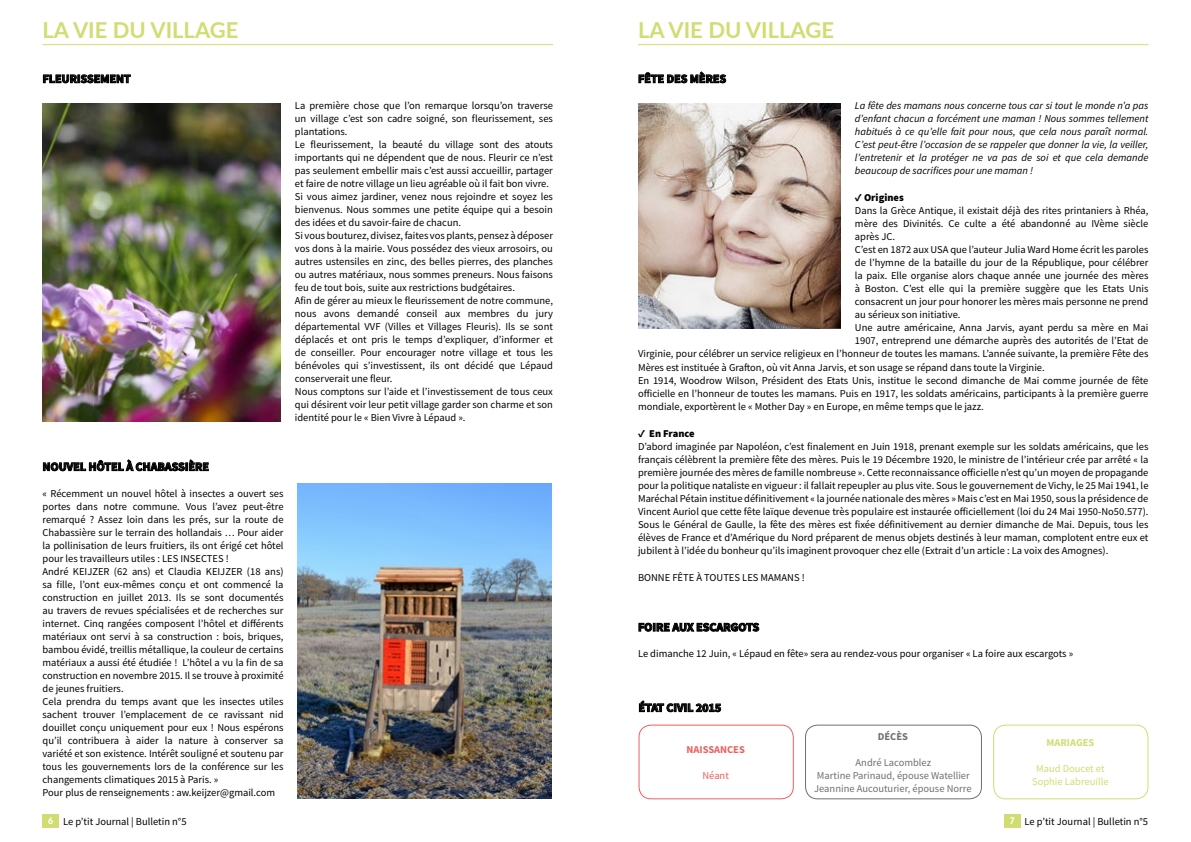
<style>
.page{position:relative;width:1191px;height:842px;background:#fff}
.page>*{position:absolute;margin:0;border:0;box-sizing:border-box;transform-origin:0 0}
.t1{font:700 22px "Lato";color:#d1dd72}
.t2{font:700 12px "Source Sans Pro";color:#000}
.t3{font:10.5px/13px "Source Sans Pro";color:#000}
.t4{font:italic 10.5px/13px "Source Sans Pro";color:#000;text-align:justify}
.t5{font:10.5px/13px "Source Sans Pro";color:#706f6f;text-align:center}
.t6{font:10.5px/13px "Source Sans Pro";color:#d1dd72;text-align:center}
.t7{font:900 10.5px "Source Sans Pro";color:#000}
.t8{font:700 10.5px "Source Sans Pro";color:#eb5f5e}
.t9{font:700 10.5px "Source Sans Pro";color:#d1dd72}
.t10{font:10.5px "Source Sans Pro";color:#eb5f5e}
.t11{font:700 10.5px "Source Sans Pro";color:#706f6f}
.s1{font-family:"Te X Gyre Adventor";font-weight:700;font-size:9px;color:#fff}
</style>
<div class="page">
<div style="left:43px;top:814px;width:16px;height:13px;background:#d1dd72"></div>
<hr style="left:43px;top:44px;width:510px;height:1px;background:#d1dd72">
<hr style="left:638px;top:44px;width:510px;height:1px;background:#d1dd72">
<svg style="left:43px;top:460px;width:165px;height:11px"></svg>
<img style="left:298px;top:484px;width:253px;height:315px">
<svg style="left:43px;top:75px;width:88px;height:8px"></svg>
<img style="left:43px;top:103px;width:238px;height:318px">
<svg style="left:639px;top:72px;width:87px;height:11px"></svg>
<img style="left:638px;top:103px;width:202px;height:226px">
<div style="left:1004px;top:814px;width:16px;height:13px;background:#d1dd72"></div>
<svg style="left:639px;top:701px;width:82px;height:11px"></svg>
<div style="left:638px;top:725px;width:155px;height:74px;border:1px solid #eb5f5e;border-radius:12px"></div>
<div style="left:993px;top:725px;width:155px;height:74px;border:1px solid #d1dd72;border-radius:12px"></div>
<div style="left:805px;top:725px;width:177px;height:74px;border:1px solid #706f6f;border-radius:12px"></div>
<svg style="left:639px;top:623px;width:120px;height:8px"></svg>
<h1 class="t1" style="left:43px;top:14px;width:197px">LA VIE DU VILLAGE</h1>
<h1 class="t1" style="left:638px;top:14px;width:197px">LA VIE DU VILLAGE</h1>
<p class="t2" style="left:43px;top:71px;width:90px">FLEURISSEMENT</p>
<p class="t3" style="left:295px;top:99px;width:259px">La première chose que l’on remarque lorsqu’on traverse un village c’est son cadre soigné, son fleurissement, ses plantations.<br>Le fleurissement, la beauté du village sont des atouts importants qui ne dépendent que de nous. Fleurir ce n’est pas seulement embellir mais c’est aussi accueillir, partager et faire de notre village un lieu agréable où il fait bon vivre.<br>Si vous aimez jardiner, venez nous rejoindre et soyez les bienvenus. Nous sommes une petite équipe qui a besoin des idées et du savoir-faire de chacun.<br>Si vous bouturez, divisez, faites vos plants, pensez à déposer vos dons à la mairie. Vous possédez des vieux arrosoirs, ou autres ustensiles en zinc, des belles pierres, des planches ou autres matériaux, nous sommes preneurs. Nous faisons feu de tout bois, suite aux restrictions budgétaires.<br>Afin de gérer au mieux le fleurissement de notre commune, nous avons demandé conseil aux membres du jury départemental VVF (Villes et Villages Fleuris). Ils se sont déplacés et ont pris le temps d’expliquer, d’informer et de conseiller. Pour encourager notre village et tous les bénévoles qui s’investissent, ils ont décidé que Lépaud conserverait une fleur.<br>Nous comptons sur l’aide et l’investissement de tous ceux qui désirent voir leur petit village garder son charme et son identité pour le « Bien Vivre à Lépaud ».</p>
<p class="t2" style="left:43px;top:458px;width:168px">NOUVEL HÔTEL À CHABASSIÈRE</p>
<p class="t3" style="left:43px;top:487px;width:242px">« Récemment un nouvel hôtel à insectes a ouvert ses portes dans notre commune. Vous l’avez peut-être remarqué ? Assez loin dans les prés, sur la route de Chabassière sur le terrain des hollandais … Pour aider la pollinisation de leurs fruitiers, ils ont érigé cet hôtel pour les travailleurs utiles : LES INSECTES !<br>André KEIJZER (62 ans) et Claudia KEIJZER (18 ans) sa fille, l’ont eux-mêmes conçu et ont commencé la construction en juillet 2013. Ils se sont documentés au travers de revues spécialisées et de recherches sur internet. Cinq rangées composent l’hôtel et différents matériaux ont servi à sa construction : bois, briques, bambou évidé, treillis métallique, la couleur de certains matériaux a aussi été étudiée ! L’hôtel a vu la fin de sa construction en novembre 2015. Il se trouve à proximité de jeunes fruitiers.<br>Cela prendra du temps avant que les insectes utiles sachent trouver l’emplacement de ce ravissant nid douillet conçu uniquement pour eux ! Nous espérons qu’il contribuera à aider la nature à conserver sa variété et son existence. Intérêt souligné et soutenu par tous les gouvernements lors de la conférence sur les changements climatiques 2015 à Paris. »<br>Pour plus de renseignements : aw.keijzer@gmail.com</p>
<p class="t3" style="left:48px;top:815px;width:140px"><span class="s1">6</span> Le p’tit Journal | Bulletin n°5</p>
<p class="t2" style="left:638px;top:71px;width:90px">FÊTE DES MÈRES</p>
<p class="t4" style="left:855px;top:99px;width:295px">La fête des mamans nous concerne tous car si tout le monde n’a pas d’enfant chacun a forcément une maman ! Nous sommes tellement habitués à ce qu’elle fait pour nous, que cela nous paraît normal.<br>C’est peut-être l’occasion de se rappeler que donner la vie, la veiller, l’entretenir et la protéger ne va pas de soi et que cela demande beaucoup de sacrifices pour une maman !</p>
<p class="t7" style="left:855px;top:190px;width:50px">✓ Origines</p>
<p class="t3" style="left:855px;top:204px;width:295px">Dans la Grèce Antique, il existait déjà des rites printaniers à Rhéa,</p>
<p class="t3" style="left:855px;top:217px;width:295px">mère des Divinités. Ce culte a été abandonné au IVème siècle</p>
<p class="t3" style="left:855px;top:230px;width:42px">après JC.</p>
<p class="t3" style="left:855px;top:243px;width:295px">C’est en 1872 aux USA que l’auteur Julia Ward Home écrit les paroles</p>
<p class="t3" style="left:855px;top:256px;width:295px">de l’hymne de la bataille du jour de la République, pour célébrer</p>
<p class="t3" style="left:855px;top:269px;width:295px">la paix. Elle organise alors chaque année une journée des mères</p>
<p class="t3" style="left:855px;top:282px;width:295px">à Boston. C’est elle qui la première suggère que les Etats Unis</p>
<p class="t3" style="left:855px;top:295px;width:295px">consacrent un jour pour honorer les mères mais personne ne prend</p>
<p class="t3" style="left:855px;top:308px;width:107px">au sérieux son initiative.</p>
<p class="t3" style="left:855px;top:321px;width:295px">Une autre américaine, Anna Jarvis, ayant perdu sa mère en Mai</p>
<p class="t3" style="left:855px;top:334px;width:295px">1907, entreprend une démarche auprès des autorités de l’Etat de</p>
<p class="t3" style="left:638px;top:347px;width:512px">Virginie, pour célébrer un service religieux en l’honneur de toutes les mamans. L’année suivante, la première Fête des</p>
<p class="t3" style="left:638px;top:361px;width:512px">Mères est instituée à Grafton, où vit Anna Jarvis, et son usage se répand dans toute la Virginie.<br>En 1914, Woodrow Wilson, Président des Etats Unis, institue le second dimanche de Mai comme journée de fête officielle en l’honneur de toutes les mamans. Puis en 1917, les soldats américains, participants à la première guerre mondiale, exportèrent le « Mother Day » en Europe, en même temps que le jazz.</p>
<p class="t7" style="left:638px;top:426px;width:58px">✓ En France</p>
<p class="t3" style="left:638px;top:440px;width:512px;text-align:justify">D’abord imaginée par Napoléon, c’est finalement en Juin 1918, prenant exemple sur les soldats américains, que les français célèbrent la première fête des mères. Puis le 19 Décembre 1920, le ministre de l’intérieur crée par arrêté « la première journée des mères de famille nombreuse ». Cette reconnaissance officielle n’est qu’un moyen de propagande pour la politique nataliste en vigueur : il fallait repeupler au plus vite. Sous le gouvernement de Vichy, le 25 Mai 1941, le Maréchal Pétain institue définitivement « la journée nationale des mères » Mais c’est en Mai 1950, sous la présidence de Vincent Auriol que cette fête laïque devenue très populaire est instaurée officiellement (loi du 24 Mai 1950-No50.577).<br>Sous le Général de Gaulle, la fête des mères est fixée définitivement au dernier dimanche de Mai. Depuis, tous les élèves de France et d’Amérique du Nord préparent de menus objets destinés à leur maman, complotent entre eux et jubilent à l’idée du bonheur qu’ils imaginent provoquer chez elle (Extrait d’un article : La voix des Amognes).</p>
<p class="t3" style="left:638px;top:571px;width:168px">BONNE FÊTE À TOUTES LES MAMANS !</p>
<p class="t2" style="left:638px;top:619px;width:123px">FOIRE AUX ESCARGOTS</p>
<p class="t3" style="left:638px;top:647px;width:437px">Le dimanche 12 Juin, « Lépaud en fête» sera au rendez-vous pour organiser « La foire aux escargots »</p>
<p class="t2" style="left:638px;top:699px;width:84px">ÉTAT CIVIL 2015</p>
<p class="t8" style="left:686px;top:742px;width:60px">NAISSANCES</p>
<p class="t10" style="left:702px;top:769px;width:28px">Néant</p>
<p class="t11" style="left:877px;top:729px;width:32px">DÉCÈS</p>
<p class="t5" style="left:814px;top:756px;width:159px">André Lacomblez<br>Martine Parinaud, épouse Watellier<br>Jeannine Aucouturier, épouse Norre</p>
<p class="t9" style="left:1046px;top:736px;width:49px">MARIAGES</p>
<p class="t6" style="left:1032px;top:762px;width:78px">Maud Doucet et<br>Sophie Labreuille</p>
<p class="t3" style="left:1009px;top:815px;width:140px"><span class="s1">7</span> Le p’tit Journal | Bulletin n°5</p>
</div>
